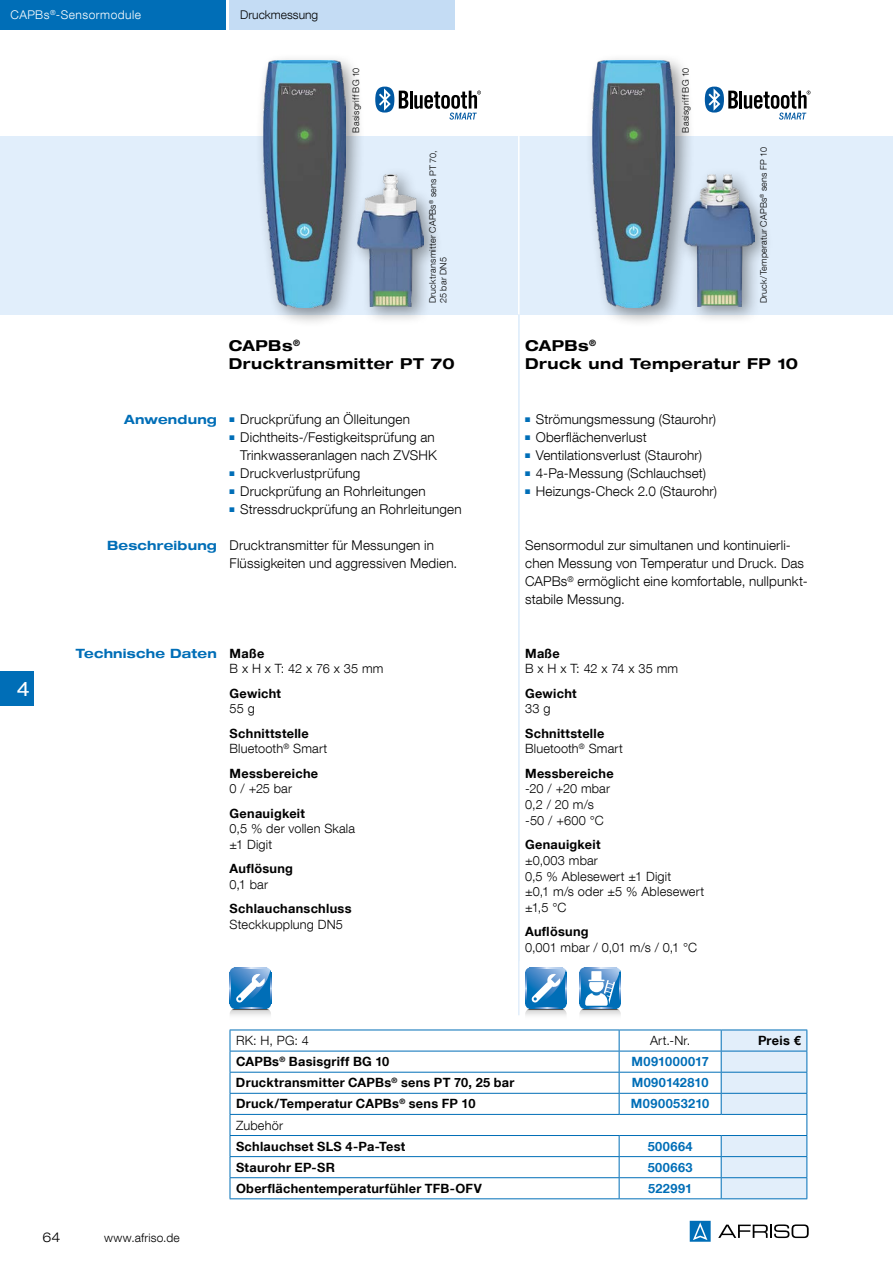
<style>
.page{position:relative;width:893px;height:1263px;background:#fff}
.page>*{position:absolute;margin:0;border:0;box-sizing:border-box;transform-origin:0 0}
.t1{font:expanded 19.5px "Helvetica Neue LT Com";color:#fff}
.t2{font:700 expanded 15px/18px "Helvetica Neue LT Com";letter-spacing:.035em;color:#000}
.t3{font:300 13.5px/18px "Helvetica Neue LT Com";letter-spacing:.01em;color:#000}
.t4{font:300 expanded 13.5px "Helvetica Neue LT Com";color:#000}
.t5{font:300 12.75px/15.8px "Helvetica Neue LT Com";letter-spacing:.015em;color:#000}
.t6{font:700 12.75px "Helvetica Neue LT Com";letter-spacing:.02em;color:#000}
.t7{font:700 12.75px "Helvetica Neue LT Com";letter-spacing:.035em;color:#006eb7}
.t8{font:700 expanded 12.75px "Helvetica Neue LT Com";letter-spacing:.015em;color:#006eb7}
.t9{font:700 12.75px "Helvetica Neue LT Com";letter-spacing:.015em;color:#006eb7}
.t10{font:300 12px "Helvetica Neue LT Com";letter-spacing:.04em;color:#fff}
.t11{font:300 12px "Helvetica Neue LT Com";letter-spacing:.02em;color:#000}
.t12{font:300 12px "Helvetica Neue LT Com";color:#000}
.t13{font:300 9px/10.5px "Helvetica Neue LT Com";letter-spacing:.025em;color:#000}
.s1{font-weight:700;font-stretch:expanded;font-size:12.75px;color:#006eb7}
.s2{font-weight:700}
</style>
<div class="page">
<div style="left:0;top:136px;width:893px;height:179px;background:#e1eefb"></div>
<hr style="left:518px;top:136px;width:1px;height:179px;background:#fff">
<svg style="left:718px;top:1224px;width:91px;height:14px"></svg>
<svg style="left:690px;top:1221px;width:21px;height:21px"></svg>
<div style="left:0;top:0;width:225px;height:30px;background:#006eb7"></div>
<div style="left:230px;top:0;width:225px;height:30px;background:#c4dcf4"></div>
<hr style="left:518px;top:315px;width:1px;height:700px;background:#e1eefb">
<div style="left:350px;top:167px;width:93px;height:158px;background:#000;opacity:.4"></div>
<img style="left:366px;top:174px;width:58px;height:132px">
<div style="left:676px;top:167px;width:98px;height:158px;background:#000;opacity:.4"></div>
<img style="left:695px;top:174px;width:59px;height:132px">
<hr style="left:230px;top:1029px;width:389px;height:1px;background:#006eb7">
<hr style="left:619px;top:1029px;width:102px;height:1px;background:#006eb7">
<hr style="left:721px;top:1029px;width:86px;height:1px;background:#006eb7">
<hr style="left:230px;top:1051px;width:389px;height:1px;background:#006eb7">
<hr style="left:619px;top:1051px;width:102px;height:1px;background:#006eb7">
<hr style="left:230px;top:1072px;width:389px;height:1px;background:#006eb7">
<hr style="left:619px;top:1072px;width:102px;height:1px;background:#006eb7">
<hr style="left:230px;top:1093px;width:389px;height:1px;background:#006eb7">
<hr style="left:619px;top:1093px;width:102px;height:1px;background:#006eb7">
<svg style="left:619px;top:1030px;width:1px;height:84px"></svg>
<hr style="left:230px;top:1114px;width:389px;height:1px;background:#006eb7">
<hr style="left:619px;top:1114px;width:102px;height:1px;background:#006eb7">
<hr style="left:230px;top:1135px;width:389px;height:1px;background:#006eb7">
<hr style="left:619px;top:1135px;width:102px;height:1px;background:#006eb7">
<hr style="left:230px;top:1156px;width:389px;height:1px;background:#006eb7">
<hr style="left:619px;top:1156px;width:102px;height:1px;background:#006eb7">
<hr style="left:230px;top:1177px;width:389px;height:1px;background:#006eb7">
<svg style="left:230px;top:1030px;width:1px;height:168px"></svg>
<hr style="left:619px;top:1177px;width:102px;height:1px;background:#006eb7">
<svg style="left:619px;top:1136px;width:1px;height:62px"></svg>
<svg style="left:721px;top:1030px;width:86px;height:168px;background:#d8e8f6"></svg>
<hr style="left:230px;top:1198px;width:389px;height:1px;background:#006eb7">
<hr style="left:619px;top:1198px;width:102px;height:1px;background:#006eb7">
<hr style="left:721px;top:1198px;width:86px;height:1px;background:#006eb7">
<div style="left:375px;top:87px;width:19px;height:26px;background:#0058a2;border-radius:50%"></div>
<svg style="left:379px;top:88px;width:12px;height:23px"></svg>
<svg style="left:399px;top:91px;width:82px;height:29px"></svg>
<div style="left:705px;top:87px;width:19px;height:26px;background:#0058a2;border-radius:50%"></div>
<svg style="left:728px;top:91px;width:10px;height:18px"></svg>
<hr style="left:739px;top:91px;width:3px;height:18px;background:#000">
<svg style="left:708px;top:88px;width:12px;height:23px"></svg>
<svg style="left:744px;top:91px;width:66px;height:29px"></svg>
<svg style="left:579px;top:967px;width:42px;height:49px"></svg>
<svg style="left:525px;top:967px;width:42px;height:49px;background:#64a0ce"></svg>
<svg style="left:230px;top:967px;width:41px;height:49px;background:#629fcd"></svg>
<div style="left:255px;top:52px;width:111px;height:276px;background:#000;opacity:.4"></div>
<img style="left:263px;top:61px;width:82px;height:247px">
<div style="left:585px;top:52px;width:110px;height:276px;background:#000;opacity:.4"></div>
<img style="left:593px;top:61px;width:82px;height:247px">
<div style="left:0;top:672px;width:34px;height:34px;background:#006eb7"></div>
<p class="t10" style="left:11px;top:7px;width:132px">CAPBs<sup>®</sup>-Sensormodule</p>
<p class="t12" style="left:240px;top:7px;width:79px">Druckmessung</p>
<p class="t13" style="left:351px;top:133px;width:66px;rotate:-90deg">Basisgriff BG 10</p>
<p class="t13" style="left:680px;top:133px;width:66px;rotate:-90deg">Basisgriff BG 10</p>
<p class="t13" style="left:427px;top:303px;width:154px;rotate:-90deg">Drucktransmitter CAPBs<sup>®</sup> sens PT 70,<br>25 bar DN5</p>
<p class="t13" style="left:758px;top:303px;width:158px;rotate:-90deg">Druck/Temperatur CAPBs<sup>®</sup> sens FP 10</p>
<p class="t2" style="left:229px;top:336px;width:227px">CAPBs<sup>®<br></sup>Drucktransmitter PT 70</p>
<p class="t2" style="left:525px;top:336px;width:275px">CAPBs<sup>®<br></sup>Druck und Temperatur FP 10</p>
<p class="t3" style="left:124px;top:410px;width:287px"><span class="s1">Anwendung</span> <sup>■</sup> Druckprüfung an Ölleitungen</p>
<p class="t3" style="left:230px;top:428px;width:209px;text-align:right"><sup>■</sup> Dichtheits-/Festigkeitsprüfung an<br>Trinkwasseranlagen nach ZVSHK</p>
<p class="t3" style="left:230px;top:464px;width:132px"><sup>■</sup> Druckverlustprüfung</p>
<p class="t3" style="left:230px;top:482px;width:198px"><sup>■</sup> Druckprüfung an Rohrleitungen</p>
<p class="t3" style="left:230px;top:500px;width:234px"><sup>■</sup> Stressdruckprüfung an Rohrleitungen</p>
<p class="t3" style="left:230px;top:536px;width:229px">Drucktransmitter für Messungen in<br>Flüssigkeiten und aggressiven Medien.</p>
<p class="t8" style="left:107px;top:537px;width:111px">Beschreibung</p>
<p class="t3" style="left:525px;top:410px;width:193px"><sup>■</sup> Strömungsmessung (Staurohr)</p>
<p class="t3" style="left:525px;top:428px;width:123px"><sup>■</sup> Oberflächenverlust</p>
<p class="t3" style="left:525px;top:446px;width:178px"><sup>■</sup> Ventilationsverlust (Staurohr)</p>
<p class="t3" style="left:525px;top:464px;width:182px"><sup>■</sup> 4-Pa-Messung (Schlauchset)</p>
<p class="t3" style="left:525px;top:482px;width:193px"><sup>■</sup> Heizungs-Check 2.0 (Staurohr)</p>
<p class="t3" style="left:525px;top:536px;width:284px">Sensormodul zur simultanen und kontinuierli&shy;chen Messung von Temperatur und Druck. Das CAPBs<sup>®</sup> ermöglicht eine komfortable, nullpunkt&shy;stabile Messung.</p>
<h1 class="t1" style="left:17px;top:677px;width:15px">4</h1>
<p class="t8" style="left:76px;top:645px;width:142px">Technische Daten</p>
<p class="t6" style="left:230px;top:645px;width:36px">Maße</p>
<p class="t5" style="left:230px;top:661px;width:155px">B x H x T: 42 x 76 x 35 mm</p>
<p class="t6" style="left:230px;top:685px;width:53px">Gewicht</p>
<p class="t5" style="left:230px;top:701px;width:27px">55 g</p>
<p class="t5" style="left:230px;top:725px;width:99px"><span class="s2">Schnittstelle<br></span>Bluetooth<sup>®</sup> Smart</p>
<p class="t6" style="left:230px;top:765px;width:90px">Messbereiche</p>
<p class="t5" style="left:230px;top:781px;width:64px">0 / +25 bar</p>
<p class="t6" style="left:230px;top:805px;width:77px">Genauigkeit</p>
<p class="t5" style="left:230px;top:821px;width:127px">0,5 % der vollen Skala ±1 Digit</p>
<p class="t6" style="left:230px;top:861px;width:65px">Auflösung</p>
<p class="t5" style="left:230px;top:876px;width:40px">0,1 bar</p>
<p class="t6" style="left:230px;top:901px;width:123px">Schlauchanschluss</p>
<p class="t5" style="left:230px;top:916px;width:115px">Steckkupplung DN5</p>
<p class="t6" style="left:525px;top:645px;width:36px">Maße</p>
<p class="t5" style="left:525px;top:661px;width:154px">B x H x T: 42 x 74 x 35 mm</p>
<p class="t6" style="left:525px;top:685px;width:53px">Gewicht</p>
<p class="t5" style="left:525px;top:701px;width:27px">33 g</p>
<p class="t5" style="left:525px;top:725px;width:99px"><span class="s2">Schnittstelle<br></span>Bluetooth<sup>®</sup> Smart</p>
<p class="t6" style="left:525px;top:765px;width:90px">Messbereiche</p>
<p class="t5" style="left:525px;top:781px;width:86px">-20 / +20 mbar<br>0,2 / 20 m/s -50 / +600 °C</p>
<p class="t6" style="left:525px;top:836px;width:77px">Genauigkeit</p>
<p class="t5" style="left:525px;top:852px;width:180px">±0,003 mbar<br>0,5 % Ablesewert ±1 Digit<br>±0,1 m/s oder ±5 % Ablesewert ±1,5 °C</p>
<p class="t6" style="left:525px;top:924px;width:65px">Auflösung</p>
<p class="t5" style="left:525px;top:939px;width:173px">0,001 mbar / 0,01 m/s / 0,1 °C</p>
<p class="t4" style="left:43px;top:1228px;width:20px">64</p>
<p class="t11" style="left:104px;top:1230px;width:77px">www.afriso.de</p>
<p class="t5" style="left:236px;top:1032px;width:74px">RK: H, PG: 4</p>
<p class="t5" style="left:650px;top:1032px;width:42px">Art.-Nr.</p>
<p class="t6" style="left:758px;top:1032px;width:44px">Preis €</p>
<p class="t6" style="left:236px;top:1053px;width:155px">CAPBs<sup>®</sup> Basisgriff BG 10</p>
<p class="t7" style="left:631px;top:1053px;width:79px">M091000017</p>
<p class="t6" style="left:236px;top:1075px;width:280px">Drucktransmitter CAPBs<sup>®</sup> sens PT 70, 25 bar</p>
<p class="t9" style="left:632px;top:1075px;width:78px">M090142810</p>
<p class="t6" style="left:236px;top:1096px;width:241px">Druck/Temperatur CAPBs<sup>®</sup> sens FP 10</p>
<p class="t7" style="left:631px;top:1096px;width:80px">M090053210</p>
<p class="t5" style="left:236px;top:1117px;width:49px">Zubehör</p>
<p class="t6" style="left:236px;top:1138px;width:171px">Schlauchset SLS 4-Pa-Test</p>
<p class="t7" style="left:648px;top:1138px;width:46px">500664</p>
<p class="t6" style="left:236px;top:1159px;width:100px">Staurohr EP-SR</p>
<p class="t7" style="left:648px;top:1159px;width:46px">500663</p>
<p class="t6" style="left:236px;top:1180px;width:247px">Oberflächentemperaturfühler TFB-OFV</p>
<p class="t7" style="left:648px;top:1180px;width:46px">522991</p>
</div>
